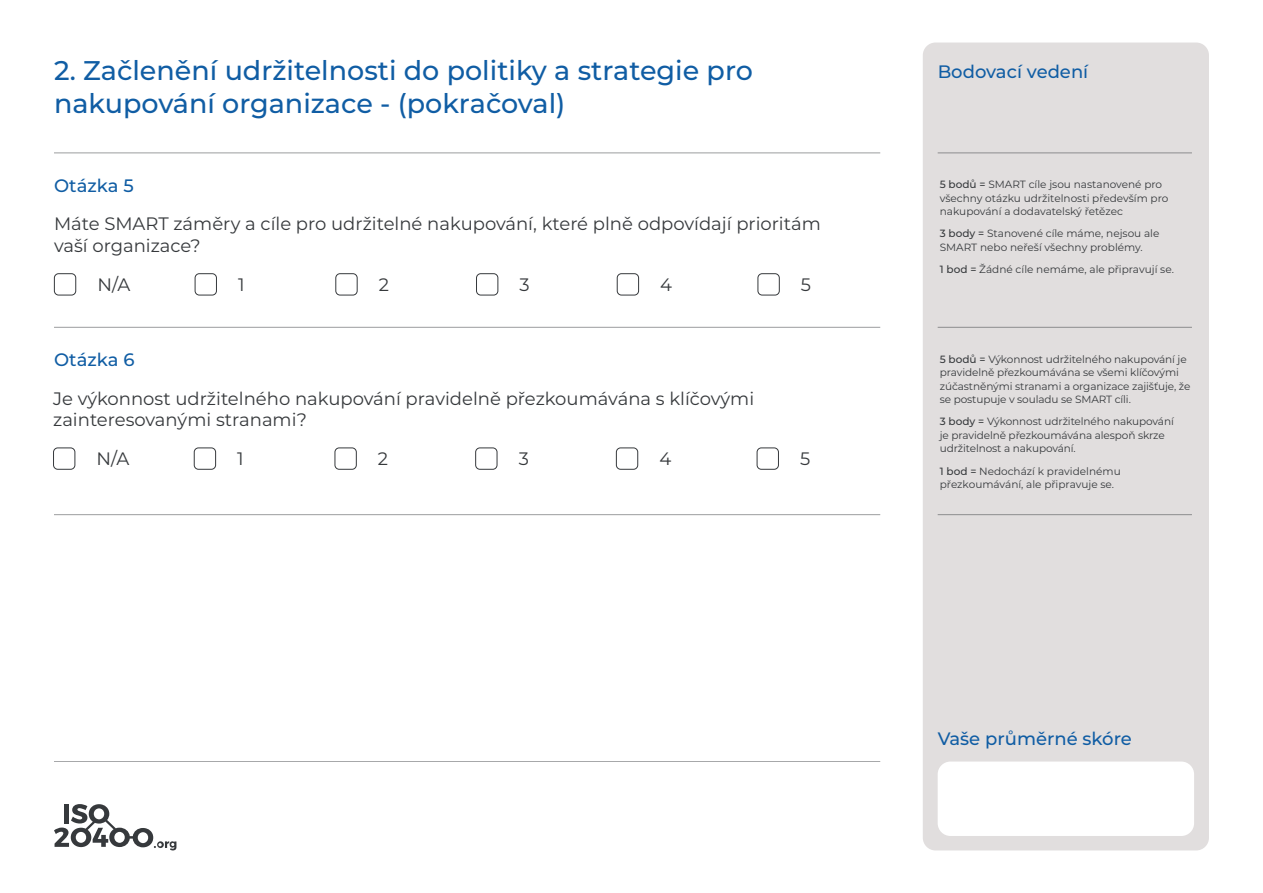
<style>
.page{position:relative;width:1263px;height:893px;background:#fff}
.page>*{position:absolute;margin:0;border:0;box-sizing:border-box;transform-origin:0 0}
.Section_Titles{font:500 27px/32.4px "Montserrat";color:#105da4}
.Question{font:18px/21.6px "Montserrat";color:#36393c}
.Section_Titles-2{font:500 18px "Montserrat";color:#105da4}
.Answers{font:18px "Montserrat";color:#36393c}
.Question_No{font:500 18px "Montserrat";color:#105da4}
.Guidance{font:10.5px/13.5px "Montserrat";letter-spacing:-.01em;color:#36393c}
.s1{font-weight:500}
</style>
<div class="page">
<hr style="left:54px;top:761px;width:826px;height:1px;background:#36393c">
<svg style="left:54px;top:804px;width:122px;height:46px"></svg>
<div style="left:923px;top:43px;width:286px;height:807px;background:#e1dede;border-radius:13px"></div>
<div style="left:54px;top:273px;width:22px;height:22px;border:1px solid #36393c;border-radius:4px"></div>
<div style="left:53px;top:447px;width:22px;height:23px;border:1px solid #36393c;border-radius:4px"></div>
<div style="left:757px;top:273px;width:23px;height:22px;border:1px solid #36393c;border-radius:4px"></div>
<div style="left:757px;top:447px;width:22px;height:23px;border:1px solid #36393c;border-radius:4px"></div>
<div style="left:617px;top:273px;width:22px;height:22px;border:1px solid #36393c;border-radius:4px"></div>
<div style="left:616px;top:447px;width:22px;height:23px;border:1px solid #36393c;border-radius:4px"></div>
<div style="left:476px;top:273px;width:22px;height:22px;border:1px solid #36393c;border-radius:4px"></div>
<div style="left:475px;top:447px;width:22px;height:23px;border:1px solid #36393c;border-radius:4px"></div>
<div style="left:335px;top:273px;width:23px;height:22px;border:1px solid #36393c;border-radius:4px"></div>
<div style="left:335px;top:447px;width:22px;height:23px;border:1px solid #36393c;border-radius:4px"></div>
<div style="left:195px;top:273px;width:22px;height:22px;border:1px solid #36393c;border-radius:4px"></div>
<div style="left:194px;top:447px;width:22px;height:23px;border:1px solid #36393c;border-radius:4px"></div>
<div style="left:938px;top:761px;width:256px;height:75px;background:#fff;border-radius:13px"></div>
<hr style="left:54px;top:153px;width:826px;height:1px;background:#36393c">
<hr style="left:938px;top:153px;width:254px;height:1px;background:#36393c">
<hr style="left:54px;top:327px;width:826px;height:1px;background:#36393c">
<hr style="left:938px;top:327px;width:254px;height:1px;background:#36393c">
<hr style="left:54px;top:514px;width:826px;height:1px;background:#36393c">
<hr style="left:938px;top:514px;width:254px;height:1px;background:#36393c">
<p class="Section_Titles" style="left:54px;top:53px;width:700px">2. Začlenění udržitelnosti do politiky a strategie pro nakupování organizace - (pokračoval)</p>
<p class="Question_No" style="left:54px;top:173px;width:81px">Otázka 5</p>
<p class="Question" style="left:54px;top:213px;width:768px">Máte SMART záměry a cíle pro udržitelné nakupování, které plně odpovídají prioritám vaší organizace?</p>
<p class="Answers" style="left:97px;top:272px;width:34px">N/A</p>
<p class="Answers" style="left:238px;top:272px;width:8px">1</p>
<p class="Answers" style="left:379px;top:272px;width:12px">2</p>
<p class="Answers" style="left:519px;top:272px;width:12px">3</p>
<p class="Answers" style="left:660px;top:272px;width:13px">4</p>
<p class="Answers" style="left:801px;top:272px;width:12px">5</p>
<p class="Question_No" style="left:54px;top:347px;width:82px">Otázka 6</p>
<p class="Question" style="left:53px;top:387px;width:703px">Je výkonnost udržitelného nakupování pravidelně přezkoumávána s klíčovými zainteresovanými stranami?</p>
<p class="Answers" style="left:97px;top:446px;width:34px">N/A</p>
<p class="Answers" style="left:237px;top:446px;width:8px">1</p>
<p class="Answers" style="left:378px;top:446px;width:12px">2</p>
<p class="Answers" style="left:519px;top:446px;width:12px">3</p>
<p class="Answers" style="left:659px;top:446px;width:13px">4</p>
<p class="Answers" style="left:800px;top:446px;width:12px">5</p>
<p class="Section_Titles-2" style="left:938px;top:59px;width:152px">Bodovací vedení</p>
<p class="Guidance" style="left:940px;top:177px;width:230px"><span class="s1">5 bodů =</span> SMART cíle jsou nastanovené pro všechny otázku udržitelnosti především pro nakupování a dodavatelský řetězec</p>
<p class="Guidance" style="left:940px;top:226px;width:221px"><span class="s1">3 body =</span> Stanovené cíle máme, nejsou ale<br>SMART nebo neřeší všechny problémy.</p>
<p class="Guidance" style="left:940px;top:262px;width:236px"><span class="s1">1 bod =</span> Žádné cíle nemáme, ale připravují se.</p>
<p class="Guidance" style="left:940px;top:352px;width:252px"><span class="s1">5 bodů =</span> Výkonnost udržitelného nakupování je pravidelně přezkoumávána se všemi klíčovými zúčastněnými stranami a organizace zajišťuje, že se postupuje v souladu se SMART cíli.</p>
<p class="Guidance" style="left:940px;top:415px;width:236px"><span class="s1">3 body =</span> Výkonnost udržitelného nakupování je pravidelně přezkoumávána alespoň skrze udržitelnost a nakupování.</p>
<p class="Guidance" style="left:940px;top:464px;width:182px"><span class="s1">1 bod =</span> Nedochází k pravidelnému přezkoumávání, ale připravuje se.</p>
<p class="Section_Titles-2" style="left:938px;top:726px;width:196px">Vaše průměrné skóre</p>
</div>
